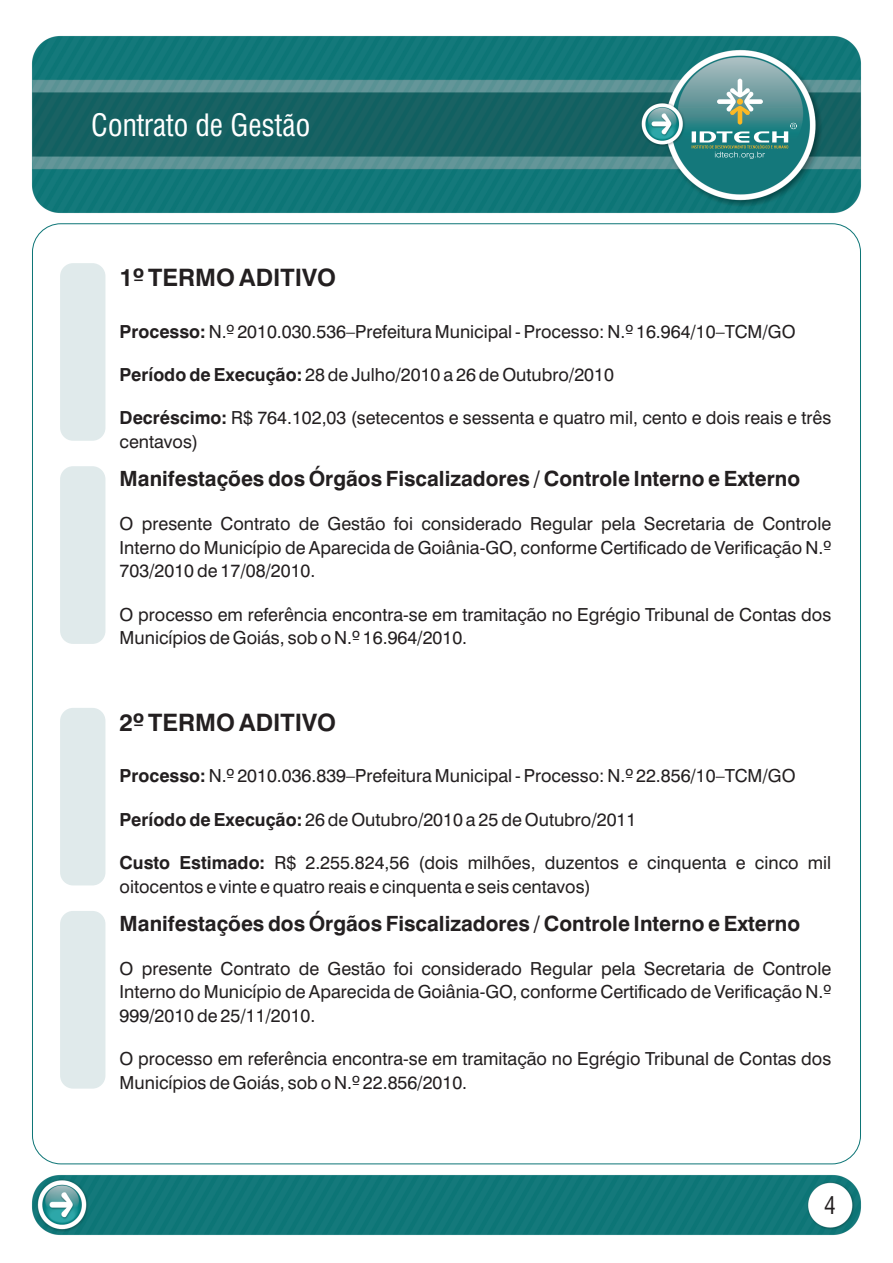
<style>
.page{position:relative;width:893px;height:1263px;background:#fff}
.page>*{position:absolute;margin:0;border:0;box-sizing:border-box;transform-origin:0 0}
.t1{font:condensed 30px "Swiss 721 BT";color:#fff}
.t2{font:700 24px "Swiss 721 BT";color:#231f20}
.t3{font:condensed 23.7px "Swiss 721 BT";color:#231f20}
.t4{font:700 21px "Swiss 721 BT";color:#231f20}
.t5{font:18px/23.7px "Swiss 721 BT";color:#231f20}
.t6{font:700 18px "Swiss 721 BT";color:#231f20}
.s1{font-weight:700}
</style>
<div class="page">
<img style="left:32px;top:36px;width:829px;height:177px">
<svg style="left:692px;top:79px;width:105px;height:80px;background:#609a97"></svg>
<img style="left:32px;top:1175px;width:829px;height:60px">
<div style="left:60px;top:263px;width:45px;height:178px;background:#e0eaeb;border-radius:13px"></div>
<div style="left:60px;top:466px;width:45px;height:178px;background:#e0eaeb;border-radius:13px"></div>
<div style="left:60px;top:708px;width:45px;height:177px;background:#e0eaeb;border-radius:13px"></div>
<div style="left:60px;top:911px;width:45px;height:177px;background:#e0eaeb;border-radius:13px"></div>
<h1 class="t1" style="left:91px;top:113px;width:220px">Contrato de Gestão</h1>
<h2 class="t2" style="left:120px;top:268px;width:218px">1º TERMO ADITIVO</h2>
<p class="t5" style="left:120px;top:321px;width:677px"><span class="s1">Processo:</span> N.º 2010.030.536–Prefeitura Municipal - Processo: N.º 16.964/10–TCM/GO</p>
<p class="t5" style="left:120px;top:364px;width:496px"><span class="s1">Período de Execução:</span> 28 de Julho/2010 a 26 de Outubro/2010</p>
<p class="t5" style="left:120px;top:407px;width:713px"><span class="s1">Decréscimo:</span> R$ 764.102,03 (setecentos e sessenta e quatro mil, cento e dois reais e três centavos)</p>
<p class="t4" style="left:120px;top:470px;width:682px">Manifestações dos Órgãos Fiscalizadores / Controle Interno e Externo</p>
<p class="t5" style="left:120px;top:513px;width:713px;text-align:justify">O presente Contrato de Gestão foi considerado Regular pela Secretaria de Controle Interno do Município de Aparecida de Goiânia-GO, conforme Certificado de Verificação N.º 703/2010 de 17/08/2010.</p>
<p class="t5" style="left:120px;top:604px;width:713px">O processo em referência encontra-se em tramitação no Egrégio Tribunal de Contas dos<br>Municípios de Goiás, sob o N.º 16.964/2010.</p>
<h2 class="t2" style="left:120px;top:712px;width:218px">2º TERMO ADITIVO</h2>
<p class="t5" style="left:120px;top:766px;width:677px"><span class="s1">Processo:</span> N.º 2010.036.839–Prefeitura Municipal - Processo: N.º 22.856/10–TCM/GO</p>
<p class="t5" style="left:120px;top:809px;width:518px"><span class="s1">Período de Execução:</span> 26 de Outubro/2010 a 25 de Outubro/2011</p>
<p class="t5" style="left:120px;top:852px;width:713px;text-indent:155px">R$ 2.255.824,56 (dois milhões, duzentos e cinquenta e cinco mil oitocentos e vinte e quatro reais e cinquenta e seis centavos)</p>
<p class="t6" style="left:120px;top:855px;width:147px">Custo Estimado:</p>
<p class="t4" style="left:120px;top:915px;width:682px">Manifestações dos Órgãos Fiscalizadores / Controle Interno e Externo</p>
<p class="t5" style="left:120px;top:958px;width:713px;text-align:justify">O presente Contrato de Gestão foi considerado Regular pela Secretaria de Controle Interno do Município de Aparecida de Goiânia-GO, conforme Certificado de Verificação N.º 999/2010 de 25/11/2010.</p>
<p class="t5" style="left:120px;top:1049px;width:713px">O processo em referência encontra-se em tramitação no Egrégio Tribunal de Contas dos<br>Municípios de Goiás, sob o N.º 22.856/2010.</p>
<h3 class="t3" style="left:824px;top:1196px;width:13px">4</h3>
</div>
